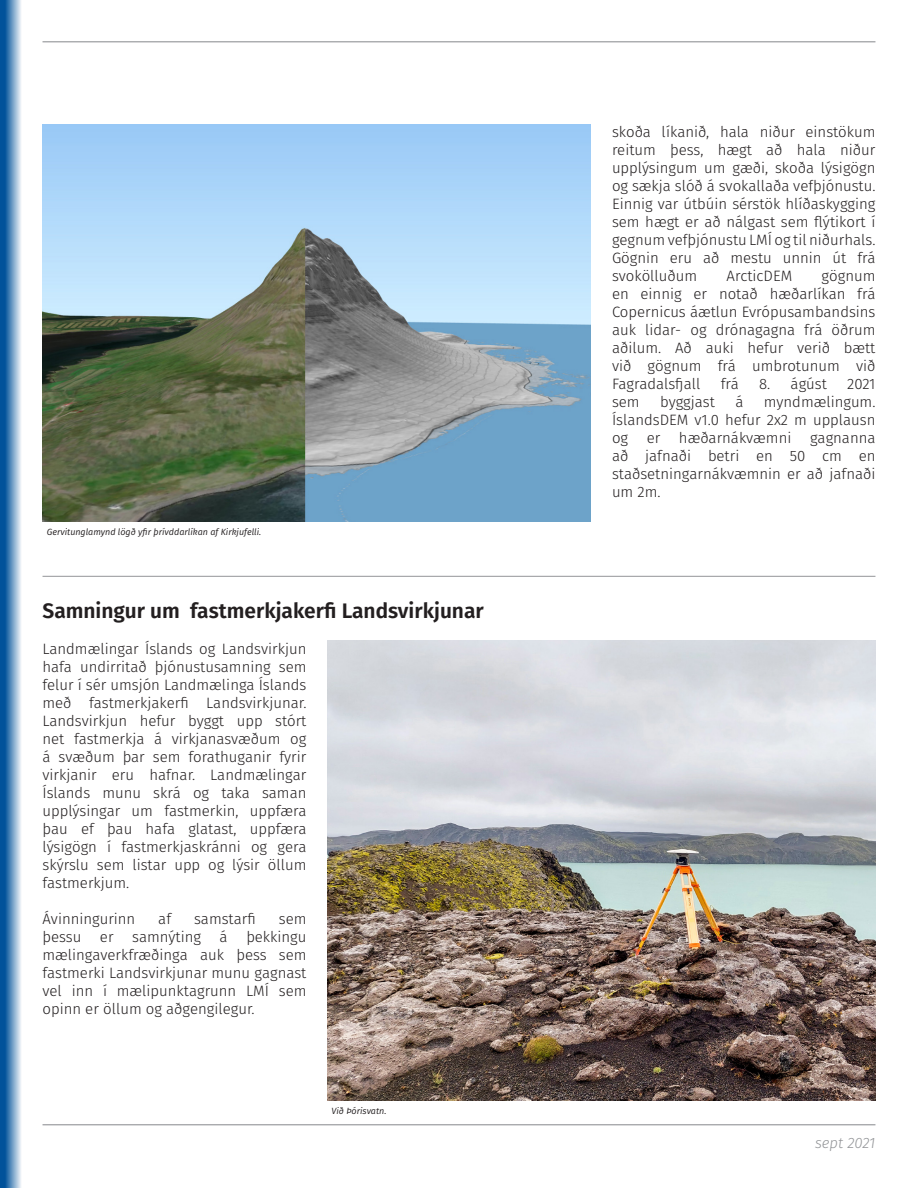
<style>
.page{position:relative;width:918px;height:1188px;background:#fff}
.page>*{position:absolute;margin:0;border:0;box-sizing:border-box;transform-origin:0 0}
.Fyrirsagnir{font:600 21px "Fira GO";color:#231f20}
.aðal_texti{font:300 15px/18px "Fira GO";color:#231f20;text-align:justify}
.t1{font:italic 300 15px "Fira GO";color:#939598}
.myndatexti{font:italic 9px "Fira GO";color:#231f20}
</style>
<div class="page">
<hr style="left:43px;top:1124px;width:832px;height:1px;background:#939598">
<svg style="left:0;top:0;width:21px;height:1188px;background:#5088b9"></svg>
<hr style="left:43px;top:41px;width:832px;height:1px;background:#939598">
<hr style="left:43px;top:576px;width:832px;height:1px;background:#939598">
<img style="left:327px;top:640px;width:548px;height:461px">
<img style="left:43px;top:124px;width:548px;height:398px">
<p class="myndatexti" style="left:47px;top:526px;width:216px">Gervitunglamynd lögð yfir þrívddarlíkan af Kirkjufelli.</p>
<p class="Fyrirsagnir" style="left:43px;top:599px;width:443px">Samningur um fastmerkjakerfi Landsvirkjunar</p>
<p class="aðal_texti" style="left:43px;top:640px;width:265px">Landmælingar Íslands og Landsvirkjun hafa undirritað þjónustusamning sem felur í sér umsjón Landmælinga Íslands með fastmerkjakerfi Landsvirkjunar.<br>Landsvirkjun hefur byggt upp stórt net fastmerkja á virkjanasvæðum og á svæðum þar sem forathuganir fyrir virkjanir eru hafnar. Landmælingar Íslands munu skrá og taka saman upplýsingar um fastmerkin, uppfæra þau ef þau hafa glatast, uppfæra lýsigögn í fastmerkjaskránni og gera skýrslu sem listar upp og lýsir öllum fastmerkjum.</p>
<p class="aðal_texti" style="left:43px;top:910px;width:94px">Ávinningurinn</p>
<p class="aðal_texti" style="left:158px;top:910px;width:14px">af</p>
<p class="aðal_texti" style="left:194px;top:910px;width:63px">samstarfi</p>
<p class="aðal_texti" style="left:43px;top:910px;width:265px;text-indent:236px">sem þessu er samnýting á þekkingu mælingaverkfræðinga auk þess sem fastmerki Landsvirkjunar munu gagnast vel inn í mælipunktagrunn LMÍ sem opinn er öllum og aðgengilegur.</p>
<p class="myndatexti" style="left:332px;top:1105px;width:56px">Við Þórisvatn.</p>
<p class="aðal_texti" style="left:612px;top:123px;width:265px">skoða líkanið, hala niður einstökum reitum þess, hægt að hala niður upplýsingum um gæði, skoða lýsigögn og sækja slóð á svokallaða vefþjónustu.<br>Einnig var útbúin sérstök hlíðaskygging sem hægt er að nálgast sem flýtikort í gegnum vefþjónustu LMÍ og til niðurhals.</p>
<p class="aðal_texti" style="left:612px;top:249px;width:265px">Gögnin eru að mestu unnin út frá svokölluðum</p>
<p class="aðal_texti" style="left:727px;top:267px;width:67px">ArcticDEM</p>
<p class="aðal_texti" style="left:612px;top:267px;width:265px;text-indent:210px">gögnum en einnig er notað hæðarlíkan frá Copernicus áætlun Evrópusambandsins auk lidar- og drónagagna frá öðrum aðilum. Að auki hefur verið bætt við gögnum frá umbrotunum við Fagradalsfjall</p>
<p class="aðal_texti" style="left:721px;top:375px;width:20px">frá</p>
<p class="aðal_texti" style="left:759px;top:375px;width:69px">8. ágúst</p>
<p class="aðal_texti" style="left:847px;top:375px;width:30px">2021</p>
<p class="aðal_texti" style="left:612px;top:393px;width:29px">sem</p>
<p class="aðal_texti" style="left:660px;top:393px;width:56px">byggjast</p>
<p class="aðal_texti" style="left:735px;top:393px;width:10px">á</p>
<p class="aðal_texti" style="left:612px;top:393px;width:265px;text-indent:152px">myndmælingum.<br>ÍslandsDEM v1.0 hefur 2x2 m upplausn og er hæðarnákvæmni gagnanna að jafnaði betri en 50 cm en staðsetningarnákvæmnin er að jafnaði um 2m.</p>
<p class="t1" style="left:815px;top:1135px;width:62px">sept 2021</p>
</div>
